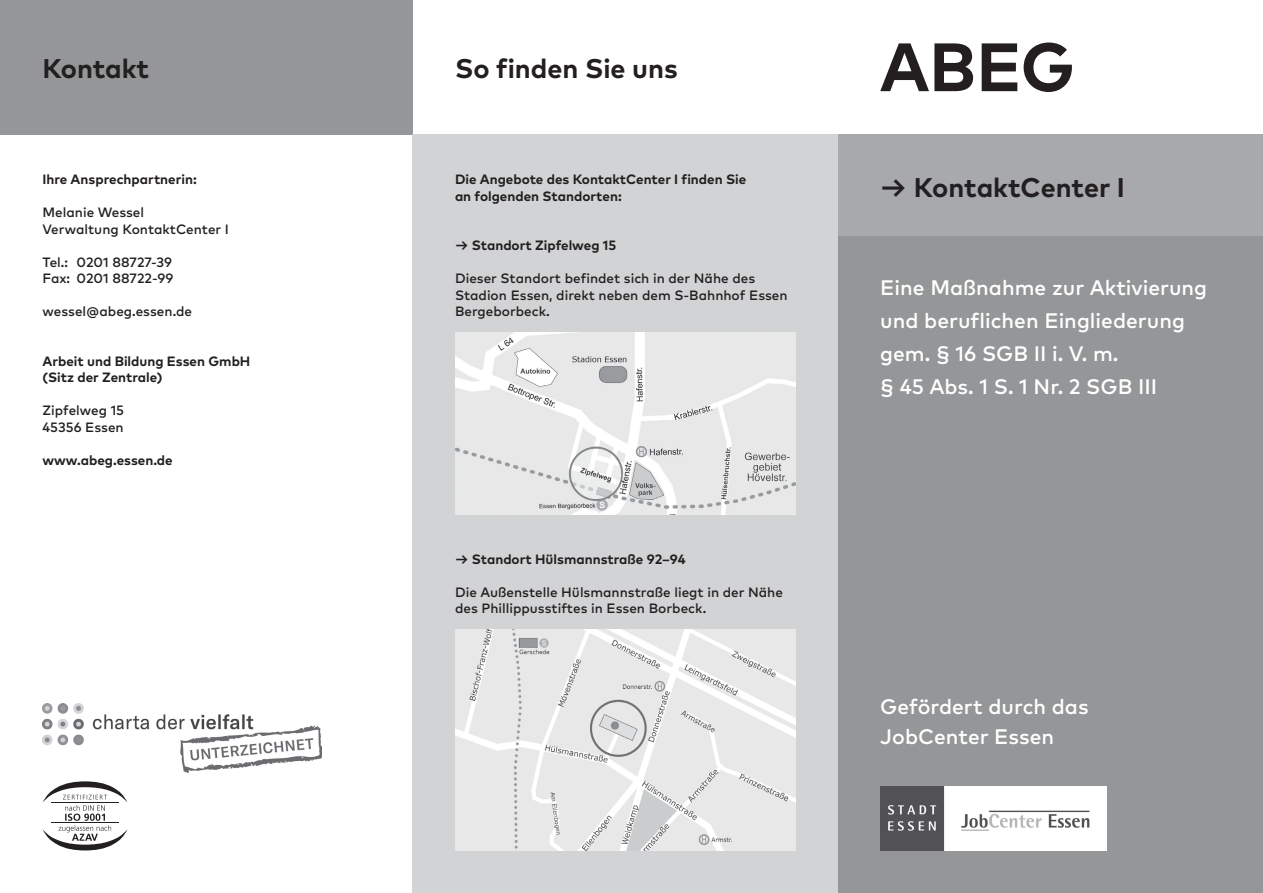
<style>
.page{position:relative;width:1263px;height:893px;background:#fff}
.page>*{position:absolute;margin:0;border:0;box-sizing:border-box;transform-origin:0 0}
.t1{font:700 27px "Mark Pro";color:#231f20}
.t2{font:500 21px/33px "Mark Pro";color:#fff}
.t3{font:500 13.5px/16.5px "Mark Pro";color:#231f20}
.t4{font:700 13.5px/16.5px "Mark Pro";color:#231f20}
</style>
<div class="page">
<div style="left:838px;top:135px;width:425px;height:101px;background:#a7a9ac"></div>
<div style="left:838px;top:236px;width:425px;height:657px;background:#949698"></div>
<div style="left:0;top:0;width:412px;height:135px;background:#949698"></div>
<svg style="left:880px;top:43px;width:192px;height:49px"></svg>
<div style="left:412px;top:135px;width:426px;height:758px;background:#d1d3d4"></div>
<img style="left:455px;top:333px;width:340px;height:181px">
<img style="left:455px;top:630px;width:340px;height:220px">
<img style="left:880px;top:787px;width:226px;height:63px">
<img style="left:43px;top:703px;width:279px;height:69px">
<svg style="left:43px;top:781px;width:85px;height:69px"></svg>
<h1 class="t1" style="left:43px;top:48px;width:108px">Kontakt</h1>
<p class="t4" style="left:43px;top:170px;width:156px">Ihre Ansprechpartnerin:</p>
<p class="t3" style="left:43px;top:203px;width:188px">Melanie Wessel<br>Verwaltung KontaktCenter I</p>
<p class="t3" style="left:43px;top:252px;width:132px">Tel.: 0201 88727-39<br>Fax: 0201 88722-99</p>
<p class="t3" style="left:43px;top:302px;width:151px">wessel@abeg.essen.de</p>
<p class="t4" style="left:43px;top:351px;width:209px">Arbeit und Bildung Essen GmbH (Sitz der Zentrale)</p>
<p class="t3" style="left:43px;top:401px;width:83px">Zipfelweg 15<br>45356 Essen</p>
<p class="t4" style="left:43px;top:450px;width:132px">www.abeg.essen.de</p>
<h1 class="t1" style="left:455px;top:48px;width:224px">So finden Sie uns</h1>
<p class="t4" style="left:455px;top:170px;width:293px">Die Angebote des KontaktCenter I finden Sie an folgenden Standorten:</p>
<p class="t4" style="left:455px;top:236px;width:163px">→ Standort Zipfelweg 15</p>
<p class="t3" style="left:455px;top:269px;width:334px">Dieser Standort befindet sich in der Nähe des<br>Stadion Essen, direkt neben dem S-Bahnhof Essen<br>Bergeborbeck.</p>
<p class="t4" style="left:455px;top:549px;width:232px">→ Standort Hülsmannstraße 92–94</p>
<p class="t3" style="left:455px;top:582px;width:329px">Die Außenstelle Hülsmannstraße liegt in der Nähe des Phillippusstiftes in Essen Borbeck.</p>
<h1 class="t1" style="left:880px;top:167px;width:246px">→ KontaktCenter I</h1>
<h2 class="t2" style="left:880px;top:270px;width:328px">Eine Maßnahme zur Aktivierung und beruflichen Eingliederung gem. § 16 SGB II i. V. m.<br>§ 45 Abs. 1 S. 1 Nr. 2 SGB III</h2>
<h2 class="t2" style="left:880px;top:690px;width:210px;line-height:30px">Gefördert durch das<br>JobCenter Essen</h2>
</div>
